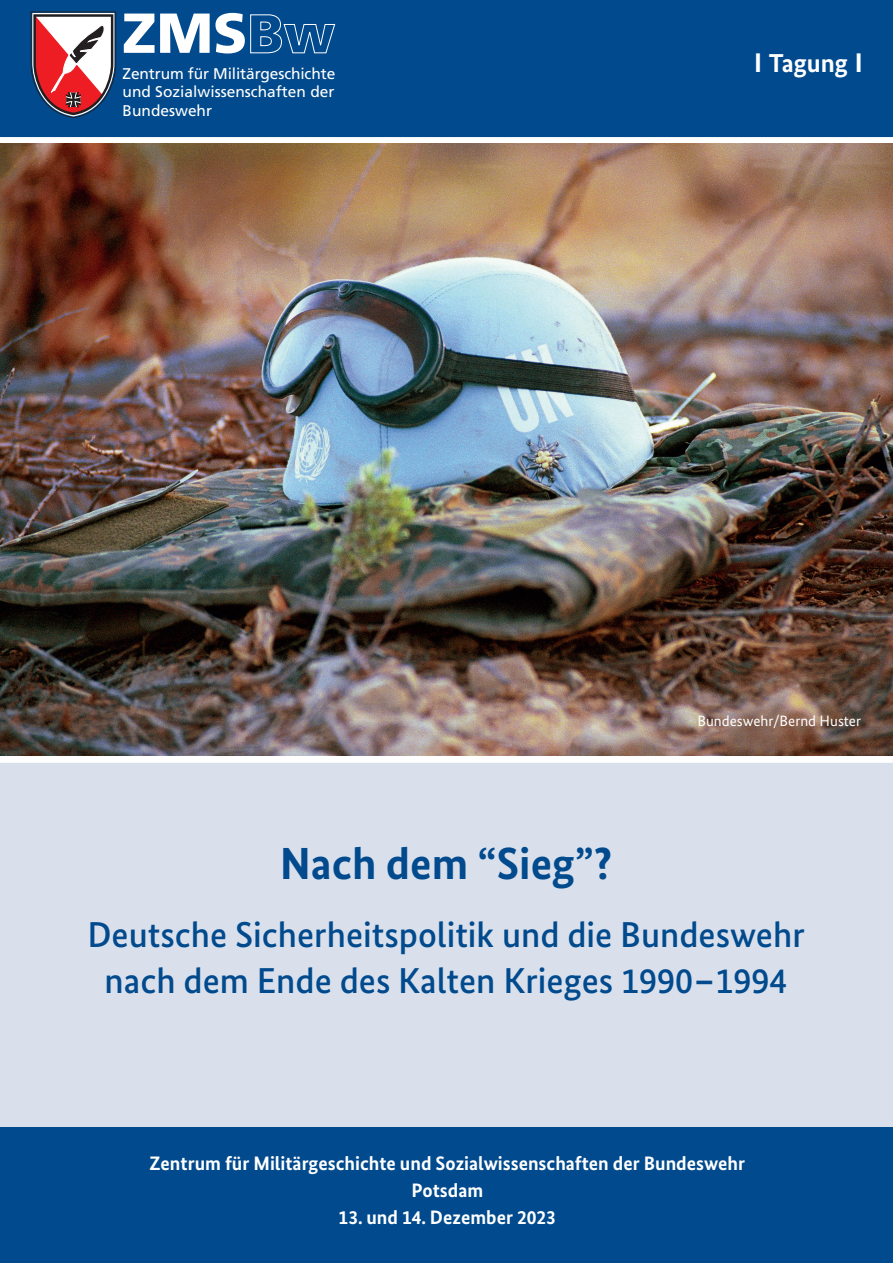
<style>
.page{position:relative;width:893px;height:1263px;background:#dae0eb}
.page>*{position:absolute;margin:0;border:0;box-sizing:border-box;transform-origin:0 0}
.t1{font:900 56.25px "Frutiger LT Std";color:#fff}
.t2{font:700 45px "Bundes Sans";color:#004a8d}
.t3{font:500 36px/46.5px "Bundes Sans";color:#004a8d;text-align:center}
.t4{font:700 25.95px "Bundes Sans";color:#fff}
.t5{font:700 19.5px/27px "Bundes Sans";color:#fff;text-align:center}
.t6{font:15.45px/18.5px "Frutiger LT Std";color:#fff;text-align:justify}
.t7{font:15px "Bundes Sans";color:#fff}
.s1{font-size:54.45px}
.s2{font-family:"Arial"}
.s3{font-family:"Courier New";font-weight:700;font-size:37.5px}
</style>
<div class="page">
<div style="left:0;top:0;width:893px;height:136px;background:#004a8d"></div>
<div style="left:0;top:1127px;width:893px;height:136px;background:#004a8d"></div>
<svg style="left:31px;top:11px;width:85px;height:107px;background:#ad7884"></svg>
<svg style="left:0;top:137px;width:893px;height:7px;background:#eee9e5"></svg>
<div style="left:0;top:755px;width:893px;height:8px;background:#fff"></div>
<img style="left:0;top:144px;width:893px;height:612px">
<h1 class="t1" style="left:122px;top:-1px;width:214px">ZMS<span class="s1">Bw</span></h1>
<p class="t6" style="left:123px;top:64px;width:214px">Zentrum für Militärgeschichte und Sozialwissenschaften der Bundeswehr</p>
<h3 class="t4" style="left:754px;top:47px;width:109px"><span class="s2">I</span> Tagung <span class="s2">I</span></h3>
<p class="t7" style="left:697px;top:712px;width:165px">Bundeswehr/Bernd Huster</p>
<h2 class="t2" style="left:280px;top:836px;width:334px">Nach dem “Sieg”?</h2>
<h3 class="t3" style="left:87px;top:911px;width:719px">Deutsche Sicherheitspolitik und die Bundeswehr nach dem Ende des Kalten Krieges 1990<span class="s3">-</span>1994</h3>
<p class="t5" style="left:150px;top:1149px;width:597px">Zentrum für Militärgeschichte und Sozialwissenschaften der Bundeswehr<br>Potsdam</p>
<p class="t5" style="left:339px;top:1203px;width:219px">13. und 14. Dezember 2023</p>
</div>
